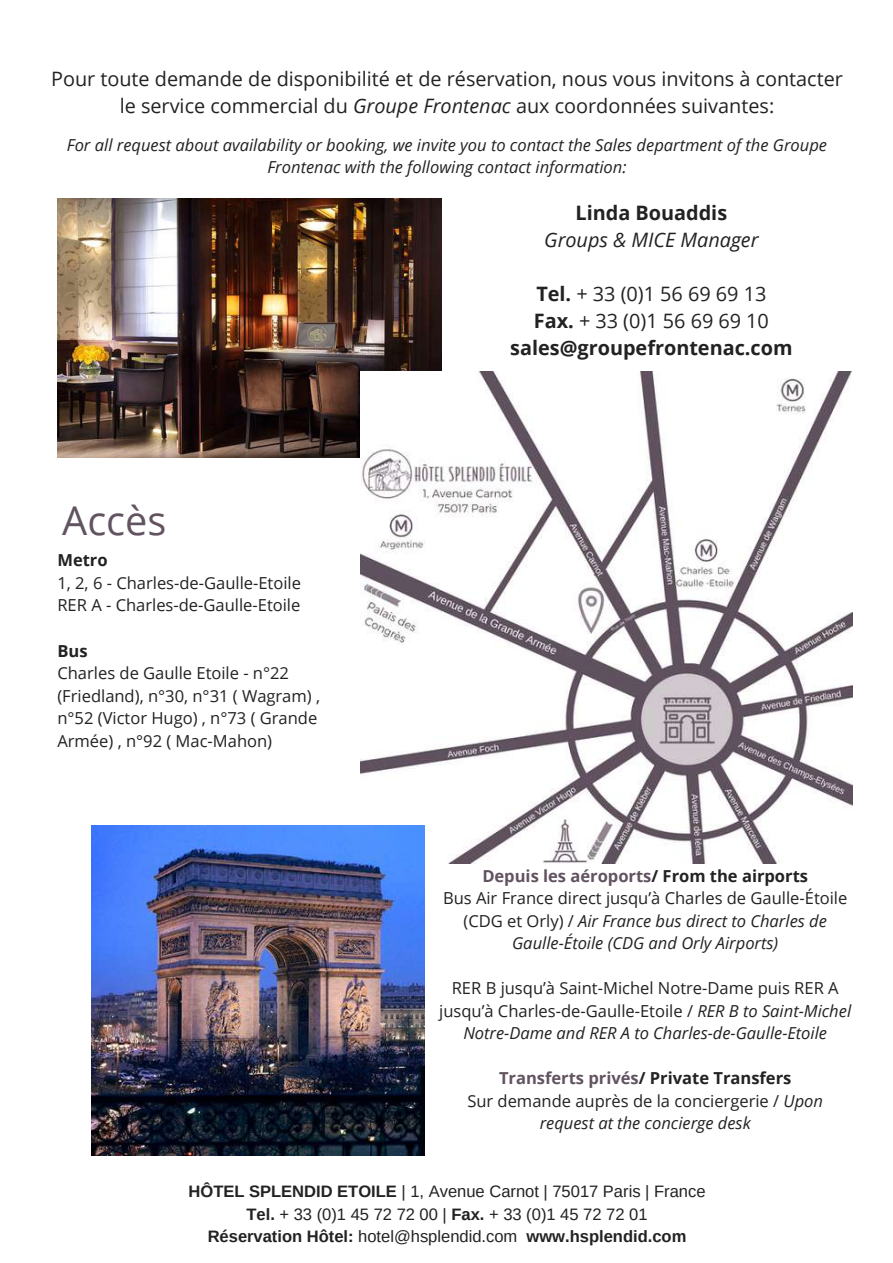
<style>
.page{position:relative;width:893px;height:1263px;background:#fff}
.page>*{position:absolute;margin:0;border:0;box-sizing:border-box;transform-origin:0 0}
.t1{font:39.75px "Open Sans";color:#615360}
.t2{font:19.8px/27px "Open Sans";color:#222;text-align:center}
.t3{font:700 19.8px/27px "Open Sans";color:#222;text-align:center}
.t4{font:italic 19.8px "Open Sans";color:#222}
.t5{font:16.5px/22.5px "Open Sans";color:#222}
.t6{font:italic 16.5px/22.5px "Open Sans";color:#222;text-align:center}
.t7{font:16.5px/22.5px "Arimo";color:#222;text-align:center}
.t8{font:700 16.5px "Open Sans";color:#222}
.s1{font-style:italic}
.s2{font-weight:400}
.s3{font-weight:700;font-style:normal;color:#615360}
.s4{font-weight:700;font-style:normal}
.s5{font-style:normal}
.s6{font-weight:700;color:#615360}
.s7{font-weight:700}
</style>
<div class="page">
<img style="left:57px;top:198px;width:384px;height:259px">
<img style="left:360px;top:372px;width:492px;height:492px">
<img style="left:91px;top:825px;width:333px;height:330px">
<p class="t2" style="left:51px;top:64px;width:793px">Pour toute demande de disponibilité et de réservation, nous vous invitons à contacter le service commercial du <span class="s1">Groupe Frontenac</span> aux coordonnées suivantes:</p>
<p class="t6" style="left:67px;top:133px;width:762px">For all request about availability or booking, we invite you to contact the Sales department of the Groupe<br>Frontenac with the following contact information:</p>
<p class="t3" style="left:576px;top:198px;width:153px">Linda Bouaddis</p>
<p class="t4" style="left:544px;top:225px;width:216px">Groups &amp; MICE Manager</p>
<p class="t3" style="left:510px;top:279px;width:284px">Tel. <span class="s2">+ 33 (0)1 56 69 69 13<br></span>Fax. <span class="s2">+ 33 (0)1 56 69 69 10 </span>sales@groupefrontenac.com</p>
<h1 class="t1" style="left:62px;top:492px;width:106px">Accès</h1>
<p class="t8" style="left:57px;top:549px;width:52px">Metro</p>
<p class="t5" style="left:57px;top:571px;width:245px">1, 2, 6 - Charles-de-Gaulle-Etoile<br>RER A - Charles-de-Gaulle-Etoile</p>
<p class="t8" style="left:57px;top:639px;width:32px">Bus</p>
<p class="t5" style="left:57px;top:661px;width:264px">Charles de Gaulle Etoile - n°22 (Friedland), n°30, n°31 ( Wagram) , n°52 (Victor Hugo) , n°73 ( Grande<br>Armée) , n°92 ( Mac-Mahon)</p>
<p class="t6" style="left:443px;top:864px;width:406px"><span class="s3">Depuis les aéroports</span><span class="s4">/ From the airports<br></span><span class="s5">Bus Air France direct jusqu’à Charles de Gaulle-Étoile (CDG et Orly) /</span> Air France bus direct to Charles de Gaulle-Étoile (CDG and Orly Airports)</p>
<p class="t5" style="left:439px;top:977px;width:413px;text-align:center">RER B jusqu’à Saint-Michel Notre-Dame puis RER A jusqu’à Charles-de-Gaulle-Etoile / <span class="s1">RER B to Saint-Michel<br>Notre-Dame and RER A to Charles-de-Gaulle-Etoile</span></p>
<p class="t5" style="left:467px;top:1067px;width:357px;text-align:center"><span class="s6">Transferts privés</span><span class="s7">/ Private Transfers<br></span>Sur demande auprès de la conciergerie / <span class="s1">Upon request at the concierge desk</span></p>
<p class="t7" style="left:189px;top:1180px;width:518px"><span class="s7">HÔTEL SPLENDID ETOILE</span> | 1, Avenue Carnot | 75017 Paris | France<br><span class="s7">Tel.</span> + 33 (0)1 45 72 72 00 | <span class="s7">Fax.</span> + 33 (0)1 45 72 72 01<br><span class="s7">Réservation Hôtel:</span> hotel@hsplendid.com <span class="s7">www.hsplendid.com</span></p>
</div>
